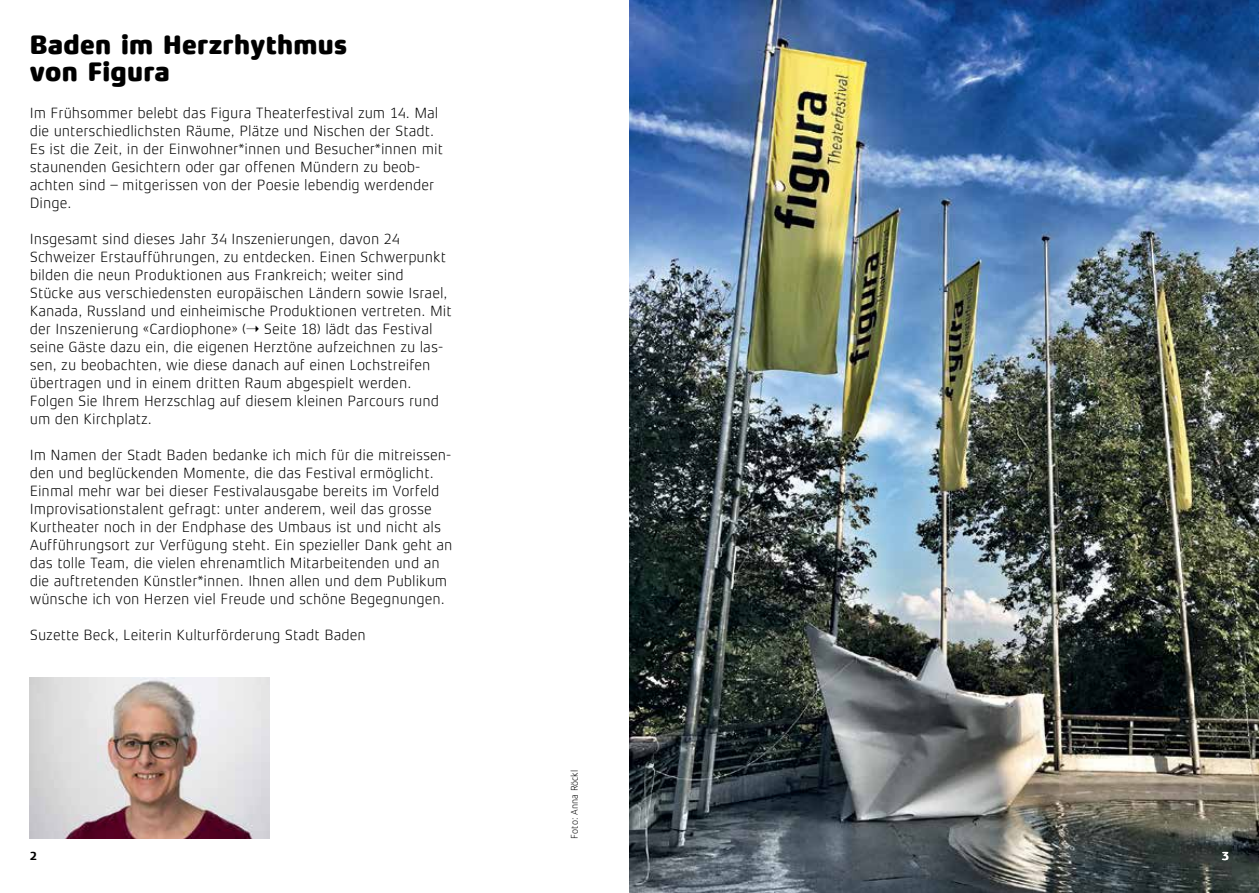
<style>
.page{position:relative;width:1259px;height:893px;background:#fff}
.page>*{position:absolute;margin:0;border:0;box-sizing:border-box;transform-origin:0 0}
.t1{font:800 27px/26.2px "Xenois Soft Pro";letter-spacing:.01em;color:#000;scale:.95 1}
.t2{font:300 15px/18px "Xenois Soft Pro";color:#000}
.t3{font:700 12px "Xenois Soft Pro";color:#000}
.t4{font:700 12px "Xenois Soft Pro";color:#fff}
.t5{font:300 9.75px "Xenois Soft Pro";color:#000;scale:.95 1}
</style>
<div class="page">
<img style="left:30px;top:678px;width:240px;height:161px">
<img style="left:629px;top:0;width:630px;height:893px">
<h1 class="t1" style="left:30px;top:32px;width:336px">Baden im Herzrhythmus von Figura</h1>
<p class="t2" style="left:30px;top:104px;width:415px">Im Frühsommer belebt das Figura Theaterfestival zum 14. Mal die unterschiedlichsten Räume, Plätze und Nischen der Stadt.<br>Es ist die Zeit, in der Einwohner*innen und Besucher*innen mit staunenden Gesichtern oder gar offenen Mündern zu beob&shy;achten sind – mitgerissen von der Poesie lebendig werdender Dinge.</p>
<p class="t2" style="left:30px;top:230px;width:423px">Insgesamt sind dieses Jahr 34 Inszenierungen, davon 24<br>Schweizer Erstaufführungen, zu entdecken. Einen Schwerpunkt bilden die neun Produktionen aus Frankreich; weiter sind<br>Stücke aus verschiedensten europäischen Ländern sowie Israel, Kanada, Russland und einheimische Produktionen vertreten. Mit der Inszenierung «Cardiophone» (➝ Seite 18) lädt das Festival seine Gäste dazu ein, die eigenen Herztöne aufzeichnen zu las&shy;sen, zu beobachten, wie diese danach auf einen Lochstreifen übertragen und in einem dritten Raum abgespielt werden.<br>Folgen Sie Ihrem Herzschlag auf diesem kleinen Parcours rund um den Kirchplatz.</p>
<p class="t2" style="left:30px;top:446px;width:424px">Im Namen der Stadt Baden bedanke ich mich für die mitreissen&shy;den und beglückenden Momente, die das Festival ermöglicht.<br>Einmal mehr war bei dieser Festivalausgabe bereits im Vorfeld Improvisationstalent gefragt: unter anderem, weil das grosse Kurtheater noch in der Endphase des Umbaus ist und nicht als Aufführungsort zur Verfügung steht. Ein spezieller Dank geht an das tolle Team, die vielen ehrenamtlich Mitarbeitenden und an die auftretenden Künstler*innen. Ihnen allen und dem Publikum wünsche ich von Herzen viel Freude und schöne Begegnungen.</p>
<p class="t2" style="left:30px;top:626px;width:337px">Suzette Beck, Leiterin Kulturförderung Stadt Baden</p>
<p class="t5" style="left:569px;top:838px;width:74px;rotate:-90deg">Foto: Anna Röckl</p>
<p class="t3" style="left:30px;top:849px;width:9px">2</p>
<p class="t4" style="left:1221px;top:849px;width:9px">3</p>
</div>
